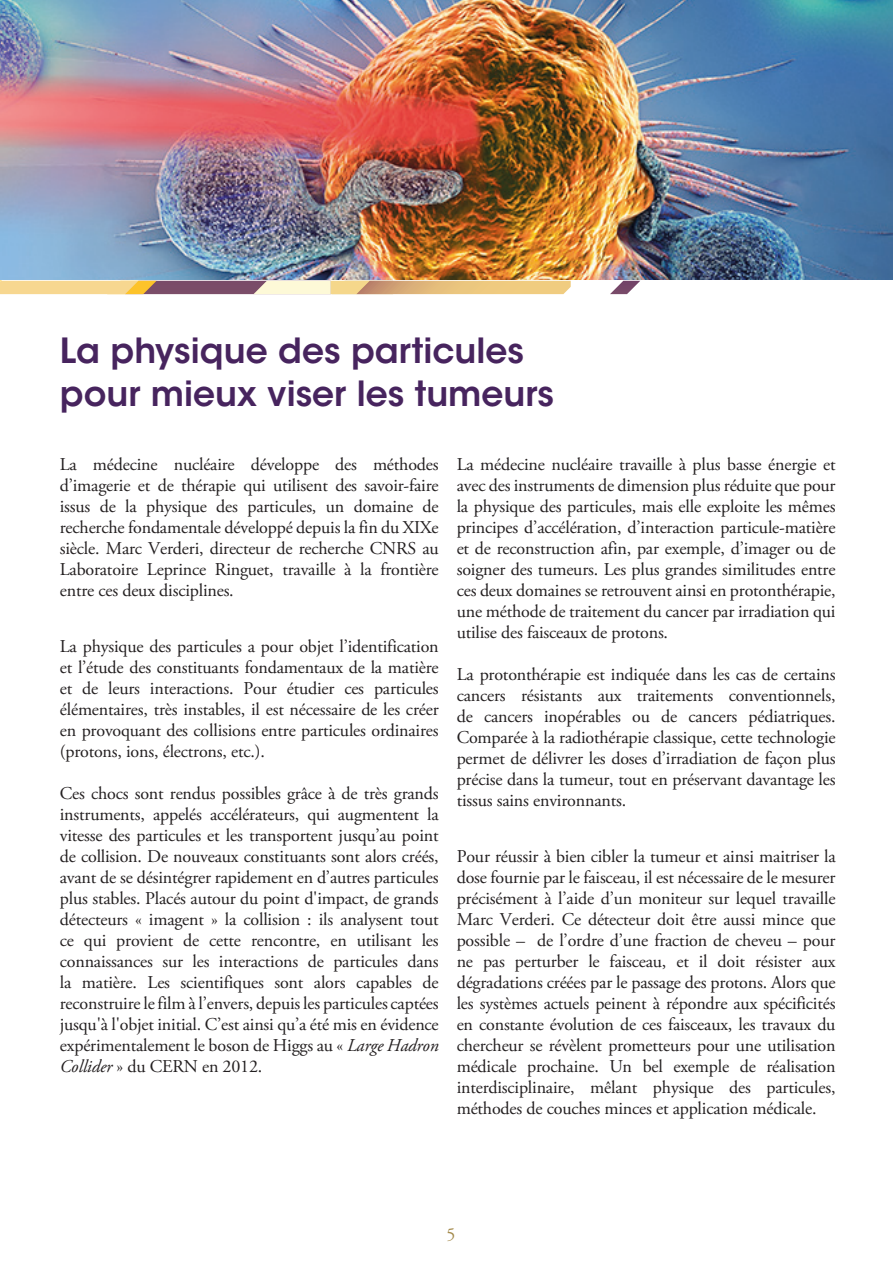
<style>
.page{position:relative;width:893px;height:1263px;background:#fff}
.page>*{position:absolute;margin:0;border:0;box-sizing:border-box;transform-origin:0 0}
.Titre_-_32_pts__Gras{font:600 34.5px "ITC Avant Garde Std";color:#47245e}
.Corps_de_texte_-_Let{font:18px/21px "Adobe Garamond Pro";letter-spacing:-.01em;color:#231f20;text-align:justify}
.t1{font:18px "Adobe Garamond Pro";color:#a48a4c}
.s1{font-style:italic}
</style>
<div class="page">
<img style="left:0;top:0;width:893px;height:281px">
<svg style="left:610px;top:281px;width:30px;height:13px"></svg>
<svg style="left:0;top:281px;width:571px;height:13px;background:#d8b586"></svg>
<p class="Titre_-_32_pts__Gras" style="left:60px;top:328px;width:466px">La physique des particules</p>
<p class="Titre_-_32_pts__Gras" style="left:60px;top:372px;width:496px">pour mieux viser les tumeurs</p>
<p class="Corps_de_texte_-_Let" style="left:60px;top:455px;width:380px">La médecine nucléaire développe des méthodes d’imagerie et de thérapie qui utilisent des savoir-faire issus de la physique des particules, un domaine de recherche fondamentale développé depuis la fin du XIXe siècle. Marc Verderi, directeur de recherche CNRS au Laboratoire Leprince Ringuet, travaille à la frontière entre ces deux disciplines.</p>
<p class="Corps_de_texte_-_Let" style="left:60px;top:636px;width:380px">La physique des particules a pour objet l’identification et l’étude des constituants fondamentaux de la matière et de leurs interactions. Pour étudier ces particules élémentaires, très instables, il est nécessaire de les créer en provoquant des collisions entre particules ordinaires (protons, ions, électrons, etc.).</p>
<p class="Corps_de_texte_-_Let" style="left:60px;top:783px;width:380px">Ces chocs sont rendus possibles grâce à de très grands instruments, appelés accélérateurs, qui augmentent la vitesse des particules et les transportent jusqu’au point de collision. De nouveaux constituants sont alors créés, avant de se désintégrer rapidement en d’autres particules plus stables. Placés autour du point d'impact, de grands détecteurs « imagent » la collision : ils analysent tout ce qui provient de cette rencontre, en utilisant les connaissances sur les interactions de particules dans la matière. Les scientifiques sont alors capables de reconstruire le film à l’envers, depuis les particules captées jusqu'à l'objet initial. C’est ainsi qu’a été mis en évidence expérimentalement le boson de Higgs au « <span class="s1">Large Hadron Collider</span> » du CERN en 2012.</p>
<p class="Corps_de_texte_-_Let" style="left:457px;top:455px;width:380px">La médecine nucléaire travaille à plus basse énergie et avec des instruments de dimension plus réduite que pour la physique des particules, mais elle exploite les mêmes principes d’accélération, d’interaction particule-matière et de reconstruction afin, par exemple, d’imager ou de soigner des tumeurs. Les plus grandes similitudes entre ces deux domaines se retrouvent ainsi en protonthérapie, une méthode de traitement du cancer par irradiation qui utilise des faisceaux de protons.</p>
<p class="Corps_de_texte_-_Let" style="left:457px;top:665px;width:380px">La protonthérapie est indiquée dans les cas de certains cancers résistants aux traitements conventionnels, de cancers inopérables ou de cancers pédiatriques.<br>Comparée à la radiothérapie classique, cette technologie permet de délivrer les doses d’irradiation de façon plus précise dans la tumeur, tout en préservant davantage les tissus sains environnants.</p>
<p class="Corps_de_texte_-_Let" style="left:457px;top:846px;width:380px">Pour réussir à bien cibler la tumeur et ainsi maitriser la dose fournie par le faisceau, il est nécessaire de le mesurer précisément à l’aide d’un moniteur sur lequel travaille Marc Verderi. Ce détecteur doit être aussi mince que possible – de l’ordre d’une fraction de cheveu – pour ne pas perturber le faisceau, et il doit résister aux dégradations créées par le passage des protons. Alors que les systèmes actuels peinent à répondre aux spécificités en constante évolution de ces faisceaux, les travaux du chercheur se révèlent prometteurs pour une utilisation médicale prochaine. Un bel exemple de réalisation interdisciplinaire, mêlant physique des particules, méthodes de couches minces et application médicale.</p>
<p class="t1" style="left:446px;top:1223px;width:10px">5</p>
</div>
